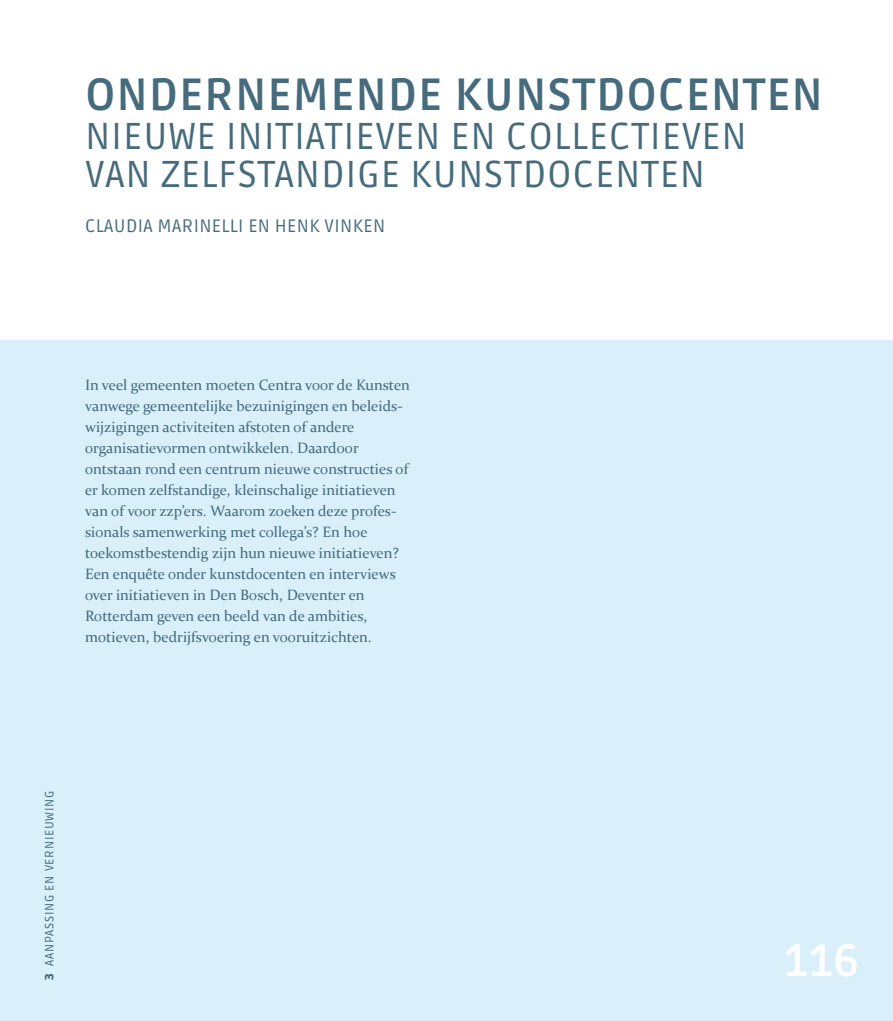
<style>
.page{position:relative;width:893px;height:1021px;background:#fff}
.page>*{position:absolute;margin:0;border:0;box-sizing:border-box;transform-origin:0 0}
.t1{font:700 45px "Ruda";letter-spacing:.02em;color:#456b7c}
.t2{font:700 45px "Ruda";color:#fff}
.t3{font:37.5px/37.5px "Ruda";letter-spacing:.02em;color:#456b7c}
.t4{font:18px "Ruda";letter-spacing:.02em;color:#456b7c}
.t5{font:15px/21px "Constantia";color:#456b7c}
.t6{font:12px "Ruda";letter-spacing:.06em;color:#456b7c}
.s1{font-weight:900}
</style>
<div class="page">
<hr style="left:892px;top:0;width:1px;height:1020px;background:#d9effa">
<div style="left:0;top:340px;width:893px;height:680px;background:#d9effa"></div>
<h1 class="t1" style="left:85px;top:70px;width:739px">ONDERNEMENDE KUNSTDOCENTEN</h1>
<h2 class="t3" style="left:85px;top:118px;width:663px">NIEUWE INITIATIEVEN EN CO LLECTIEVEN<br>VAN ZELFSTANDIG E KU NSTDOC ENTEN</h2>
<p class="t4" style="left:85px;top:216px;width:302px">CLAU DIA MARINELLI EN H ENK VINKEN</p>
<p class="t5" style="left:85px;top:374px;width:326px">In veel gemeenten moeten Centra voor de Kunsten vanwege gemeentelijke bezuinigingen en beleids&shy;wijzigingen activiteiten afstoten of andere organisatievormen ontwikkelen. Daardoor ontstaan rond een centrum nieuwe constructies of er komen zelfstandige, kleinschalige initiatieven van of voor zzp’ers. Waarom zoeken deze profes&shy;sionals samenwerking met collega’s? En hoe toekomstbestendig zijn hun nieuwe initiatieven?<br>Een enquête onder kunstdocenten en interviews over initiatieven in Den Bosch, Deventer en Rotterdam geven een beeld van de ambities, motieven, bedrijfsvoering en vooruitzichten.</p>
<p class="t6" style="left:43px;top:980px;width:189px;rotate:-90deg"><span class="s1">3</span> AANPASSING EN VERNIEUWING</p>
<h1 class="t2" style="left:784px;top:934px;width:77px">116</h1>
</div>
